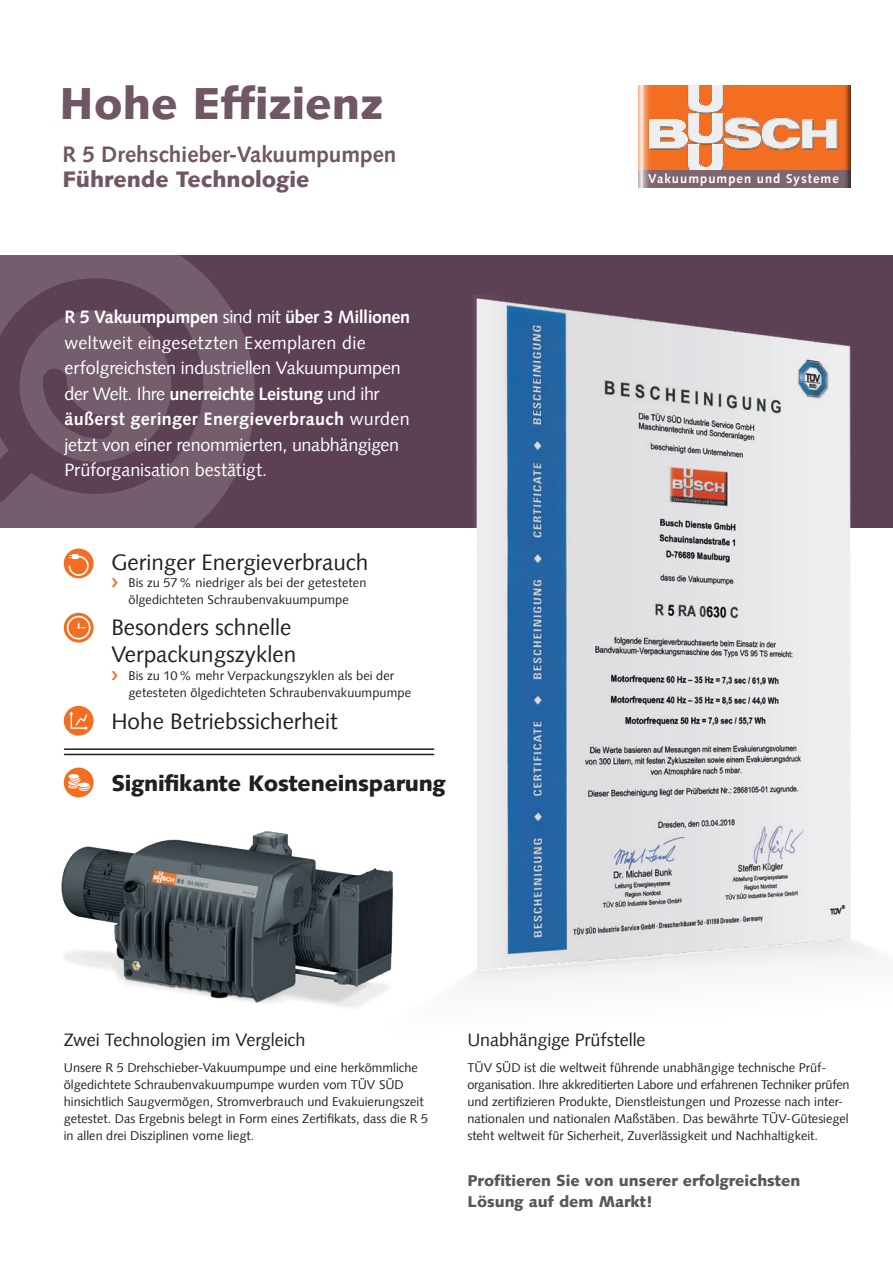
<style>
.page{position:relative;width:893px;height:1263px;background:#fff}
.page>*{position:absolute;margin:0;border:0;box-sizing:border-box;transform-origin:0 0}
.t1{font:900 45px "Syntax LT";color:#715665}
.t2{font:22.5px/27px "Syntax LT";color:#231f20}
.t3{font:900 22.5px "Syntax LT";letter-spacing:-.01em;color:#231f20}
.t4{font:700 22.5px "Syntax LT";color:#715665}
.t5{font:900 22.5px "Syntax LT";color:#715665}
.t6{font:18px/25.5px "Syntax LT";letter-spacing:-.01em;color:#fff}
.t7{font:18px "Syntax LT";letter-spacing:-.005em;color:#231f20}
.t8{font:900 15.75px/21px "Syntax LT";color:#57585a}
.t9{font:700 12.9px "Syntax LT";letter-spacing:.08em;color:#fff}
.t10{font:12.75px/17px "Syntax LT";color:#231f20}
.s1{font-weight:700}
</style>
<div class="page">
<div style="left:0;top:255px;width:893px;height:272px;background:#5c4154"></div>
<svg style="left:0;top:255px;width:255px;height:311px;fill:#745d6d"></svg>
<img style="left:382px;top:298px;width:511px;height:688px">
<img style="left:61px;top:808px;width:340px;height:200px">
<svg style="left:64px;top:548px;width:30px;height:30px"></svg>
<svg style="left:69px;top:554px;width:20px;height:22px"></svg>
<svg style="left:64px;top:613px;width:30px;height:29px"></svg>
<svg style="left:67px;top:616px;width:24px;height:23px"></svg>
<svg style="left:64px;top:767px;width:30px;height:30px"></svg>
<svg style="left:64px;top:706px;width:30px;height:30px"></svg>
<hr style="left:65px;top:748px;width:369px;height:2px;background:#231f20">
<hr style="left:65px;top:754px;width:369px;height:1px;background:#231f20">
<svg style="left:638px;top:85px;width:212px;height:102px;background:#a57366"></svg>
<svg style="left:649px;top:85px;width:188px;height:85px;background:#ec9665"></svg>
<h1 class="t1" style="left:60px;top:77px;width:325px">Hohe Effizienz</h1>
<h2 class="t4" style="left:63px;top:141px;width:335px">R 5 Drehschieber-Vakuumpumpen</h2>
<h2 class="t5" style="left:63px;top:166px;width:248px">Führende Technologie</h2>
<p class="t6" style="left:64px;top:304px;width:347px"><span class="s1">R 5 Vakuumpumpen</span> sind mit <span class="s1">über 3 Millionen </span>weltweit eingesetzten Exemplaren die erfolgreichsten industriellen Vakuumpumpen der Welt. Ihre <span class="s1">unerreichte Leistung</span> und ihr <span class="s1">äußerst geringer Energieverbrauch</span> wurden jetzt von einer renommierten, unabhängigen Prüforganisation bestätigt.</p>
<h2 class="t2" style="left:111px;top:548px;width:258px">Geringer Energieverbrauch</h2>
<p class="t10" style="left:128px;top:574px;width:240px">Bis zu 57% niedriger als bei der getesteten ölgedichteten Schraubenvakuumpumpe</p>
<h2 class="t2" style="left:111px;top:614px;width:186px">Besonders schnelle<br>Verpackungszyklen</h2>
<p class="t10" style="left:128px;top:667px;width:284px">Bis zu 10% mehr Verpackungszyklen als bei der getesteten ölgedichteten Schraubenvakuumpumpe</p>
<h2 class="t2" style="left:111px;top:707px;width:228px">Hohe Betriebssicherheit</h2>
<h2 class="t3" style="left:111px;top:770px;width:336px">Signifikante Kosteneinsparung</h2>
<p class="t9" style="left:648px;top:171px;width:192px">Vakuumpumpen und Systeme</p>
<h3 class="t7" style="left:64px;top:1029px;width:243px">Zwei Technologien im Vergleich</h3>
<h3 class="t7" style="left:467px;top:1029px;width:180px">Unabhängige Prüfstelle</h3>
<p class="t10" style="left:64px;top:1059px;width:366px">Unsere R 5 Drehschieber-Vakuumpumpe und eine herkömmliche ölgedichtete Schraubenvakuumpumpe wurden vom TÜV SÜD hinsichtlich Saugvermögen, Stromverbrauch und Evakuierungszeit getestet. Das Ergebnis belegt in Form eines Zertifikats, dass die R 5 in allen drei Disziplinen vorne liegt.</p>
<p class="t10" style="left:467px;top:1059px;width:384px">TÜV SÜD ist die weltweit führende unabhängige technische Prüf&shy;organisation. Ihre akkreditierten Labore und erfahrenen Techniker prüfen und zertifizieren Produkte, Dienstleistungen und Prozesse nach inter&shy;nationalen und nationalen Maßstäben. Das bewährte TÜV-Gütesiegel steht weltweit für Sicherheit, Zuverlässigkeit und Nachhaltigkeit.</p>
<p class="t8" style="left:467px;top:1170px;width:335px">Profitieren Sie von unserer erfolgreichsten<br>Lösung auf dem Markt!</p>
</div>
